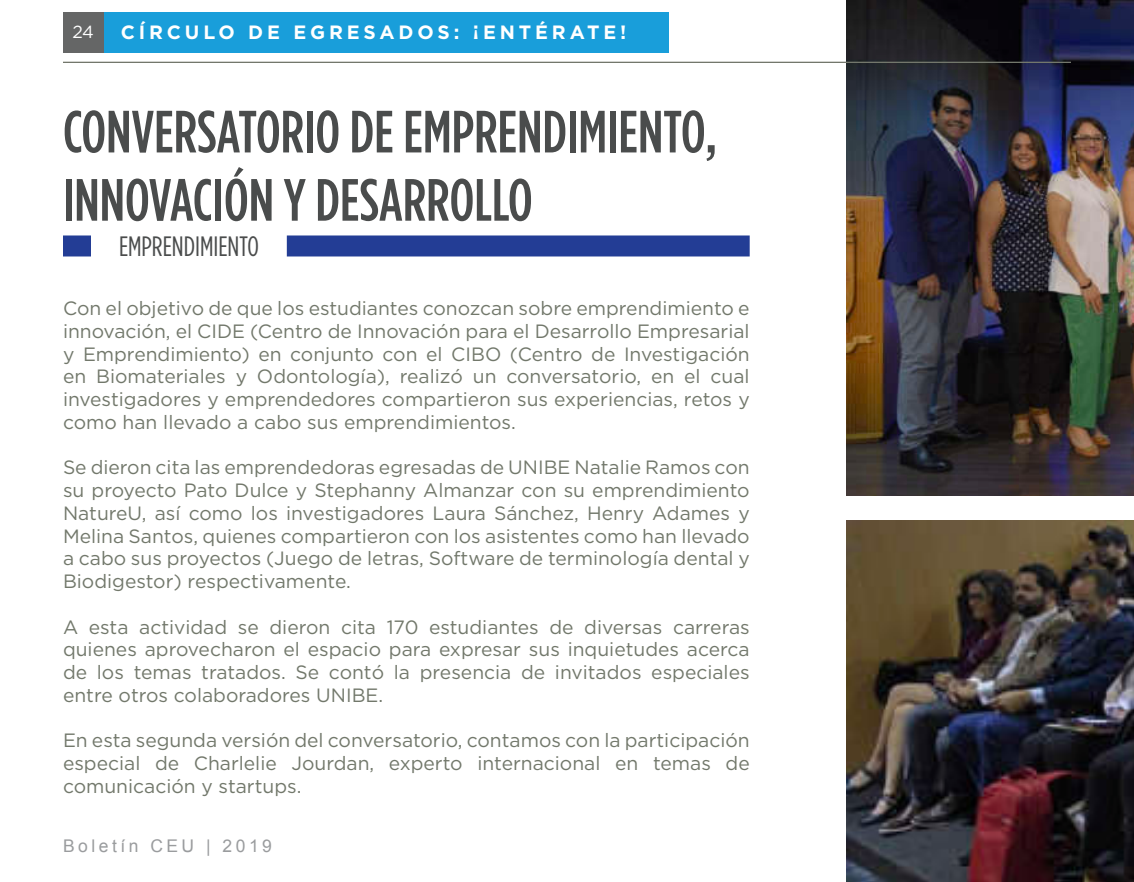
<style>
.page{position:relative;width:1134px;height:882px;background:#fff}
.page>*{position:absolute;margin:0;border:0;box-sizing:border-box;transform-origin:0 0}
.t1{font:500 condensed 59.5px/68.2px "Gotham HTF";color:#4a4c4c}
.t2{font:condensed 28px "Gotham HTF";color:#4a4c4c}
.t3{font:19.25px/22.8px "Gotham HTF";color:#72786b;text-align:justify}
.t4{font:700 19.25px "Gotham HTF";letter-spacing:.2em;color:#fff}
.t5{font:17.5px "Arial";letter-spacing:.2em;color:#9a9c9e}
.t6{font:17.5px "Gotham HTF";color:#fff}
</style>
<div class="page">
<div style="left:63px;top:235px;width:28px;height:21px;background:#233d95"></div>
<div style="left:287px;top:235px;width:463px;height:21px;background:#233d95"></div>
<img style="left:847px;top:0;width:287px;height:495px">
<img style="left:847px;top:520px;width:287px;height:362px">
<div style="left:103px;top:12px;width:566px;height:40px;background:#199eda"></div>
<hr style="left:63px;top:62px;width:1008px;height:1px;background:#73776c">
<div style="left:63px;top:12px;width:40px;height:40px;background:#656666"></div>
<p class="t6" style="left:72px;top:24px;width:23px">24</p>
<p class="t4" style="left:121px;top:21px;width:507px">CÍRCULO DE EGRESADOS: ¡ENTÉRATE!</p>
<h1 class="t1" style="left:63px;top:95px;width:656px">CONVERSATORIO DE EMPRENDIMIENTO,<br>INNOVACIÓN Y DESARROLLO</h1>
<h2 class="t2" style="left:119px;top:231px;width:141px">EMPRENDIMIENTO</h2>
<p class="t3" style="left:63px;top:298px;width:688px">Con el objetivo de que los estudiantes conozcan sobre emprendimiento e innovación, el CIDE (Centro de Innovación para el Desarrollo Empresarial y Emprendimiento) en conjunto con el CIBO (Centro de Investigación en Biomateriales y Odontología), realizó un conversatorio, en el cual investigadores y emprendedores compartieron sus experiencias, retos y como han llevado a cabo sus emprendimientos.</p>
<p class="t3" style="left:63px;top:457px;width:688px">Se dieron cita las emprendedoras egresadas de UNIBE Natalie Ramos con su proyecto Pato Dulce y Stephanny Almanzar con su emprendimiento NatureU, así como los investigadores Laura Sánchez, Henry Adames y Melina Santos, quienes compartieron con los asistentes como han llevado a cabo sus proyectos (Juego de letras, Software de terminología dental y Biodigestor) respectivamente.</p>
<p class="t3" style="left:63px;top:616px;width:688px">A esta actividad se dieron cita 170 estudiantes de diversas carreras quienes aprovecharon el espacio para expresar sus inquietudes acerca de los temas tratados. Se contó la presencia de invitados especiales entre otros colaboradores UNIBE.</p>
<p class="t3" style="left:63px;top:730px;width:688px">En esta segunda versión del conversatorio, contamos con la participación especial de Charlelie Jourdan, experto internacional en temas de comunicación y startups.</p>
<p class="t5" style="left:63px;top:839px;width:210px">Boletín CEU | 2019</p>
</div>
